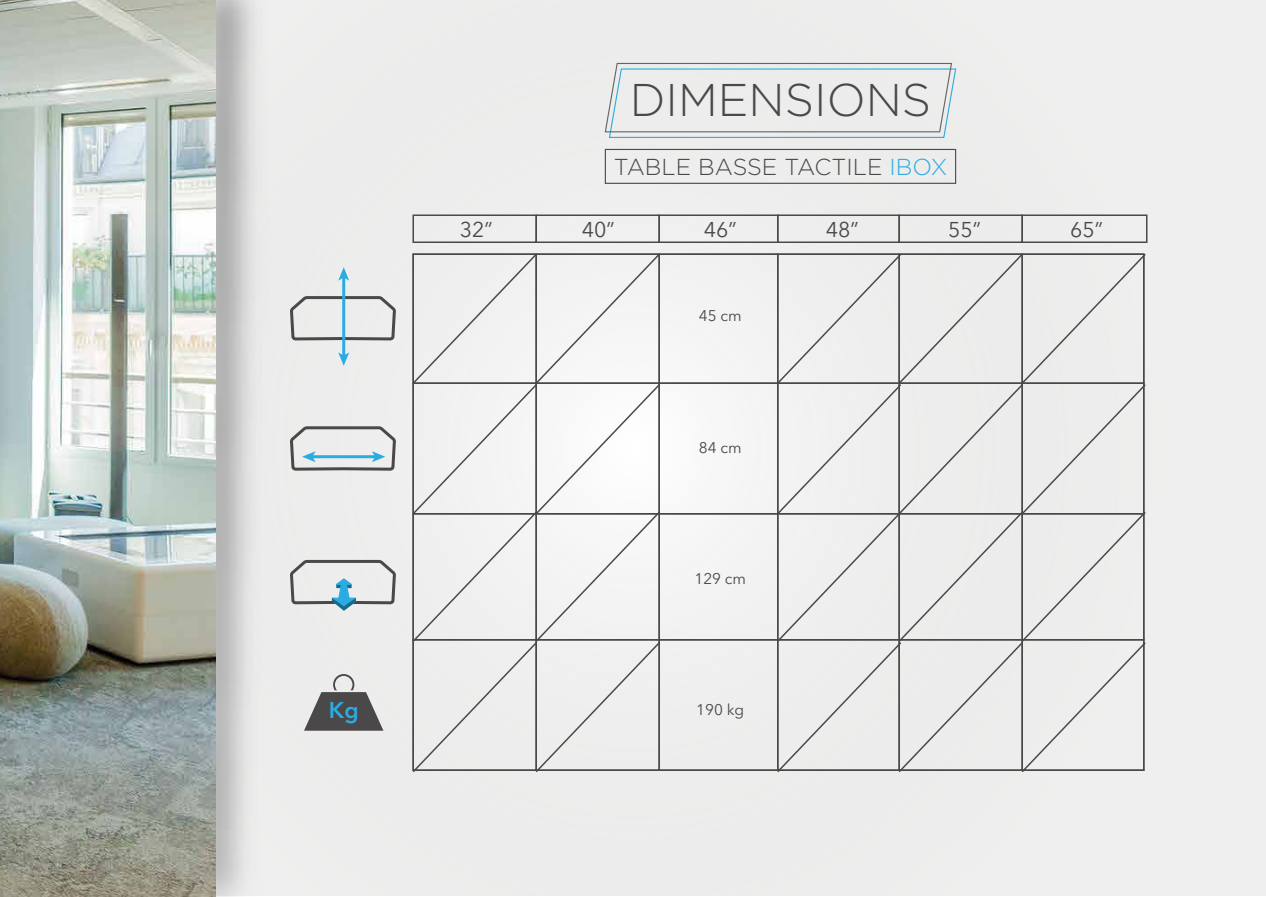
<style>
.page{position:relative;width:1266px;height:897px;background:#fff}
.page>*{position:absolute;margin:0;border:0;box-sizing:border-box;transform-origin:0 0}
.t1{font:300 45.75px "Gotham";color:#4a4849}
.t2{font:300 23.1px "Gotham";color:#4a4849}
.t3{font:600 22.65px "Avenir Next LT Pro";color:#2aace2}
.t4{font:21.3px "Avenir Next LT Pro";color:#4a4849}
.t5{font:15.3px "Avenir Next LT Pro";color:#4a4849}
.s1{color:#2aace2}
</style>
<div class="page">
<div style="left:0;top:0;width:1266px;height:896px;background:#eeeded"></div>
<svg style="left:290px;top:295px;width:106px;height:47px"></svg>
<img style="left:0;top:0;width:216px;height:897px">
<div style="left:605px;top:149px;width:351px;height:35px;border:1px solid #4a4849"></div>
<svg style="left:604px;top:62px;width:353px;height:76px"></svg>
<div style="left:412px;top:214px;width:125px;height:29px;border:2px solid #4a4849"></div>
<div style="left:536px;top:214px;width:124px;height:29px;border:2px solid #4a4849"></div>
<div style="left:658px;top:214px;width:120px;height:29px;border:2px solid #4a4849"></div>
<div style="left:777px;top:214px;width:123px;height:29px;border:2px solid #4a4849"></div>
<div style="left:898px;top:214px;width:125px;height:29px;border:2px solid #4a4849"></div>
<div style="left:1022px;top:214px;width:126px;height:29px;border:2px solid #4a4849"></div>
<svg style="left:412px;top:253px;width:249px;height:520px"></svg>
<svg style="left:776px;top:253px;width:370px;height:520px"></svg>
<hr style="left:342px;top:277px;width:3px;height:79px;background:#2aace2">
<svg style="left:338px;top:267px;width:11px;height:14px"></svg>
<svg style="left:338px;top:352px;width:11px;height:14px"></svg>
<svg style="left:289px;top:426px;width:107px;height:45px"></svg>
<svg style="left:289px;top:559px;width:107px;height:52px"></svg>
<svg style="left:304px;top:674px;width:79px;height:57px"></svg>
<p class="t3" style="left:329px;top:697px;width:31px">Kg</p>
<p class="t4" style="left:460px;top:217px;width:34px">32”</p>
<h1 class="t1" style="left:630px;top:71px;width:303px">DIMENSIONS</h1>
<p class="t2" style="left:614px;top:152px;width:335px">TABLE BASSE TACTILE <span class="s1">IBOX</span></p>
<p class="t4" style="left:582px;top:217px;width:34px">40”</p>
<p class="t4" style="left:704px;top:217px;width:34px">46”</p>
<p class="t4" style="left:826px;top:217px;width:34px">48”</p>
<p class="t4" style="left:948px;top:217px;width:34px">55”</p>
<p class="t4" style="left:1070px;top:217px;width:34px">65”</p>
<p class="t5" style="left:699px;top:307px;width:44px">45 cm</p>
<p class="t5" style="left:699px;top:438px;width:44px">84 cm</p>
<p class="t5" style="left:694px;top:570px;width:53px">129 cm</p>
<p class="t5" style="left:696px;top:701px;width:50px">190 kg</p>
</div>
